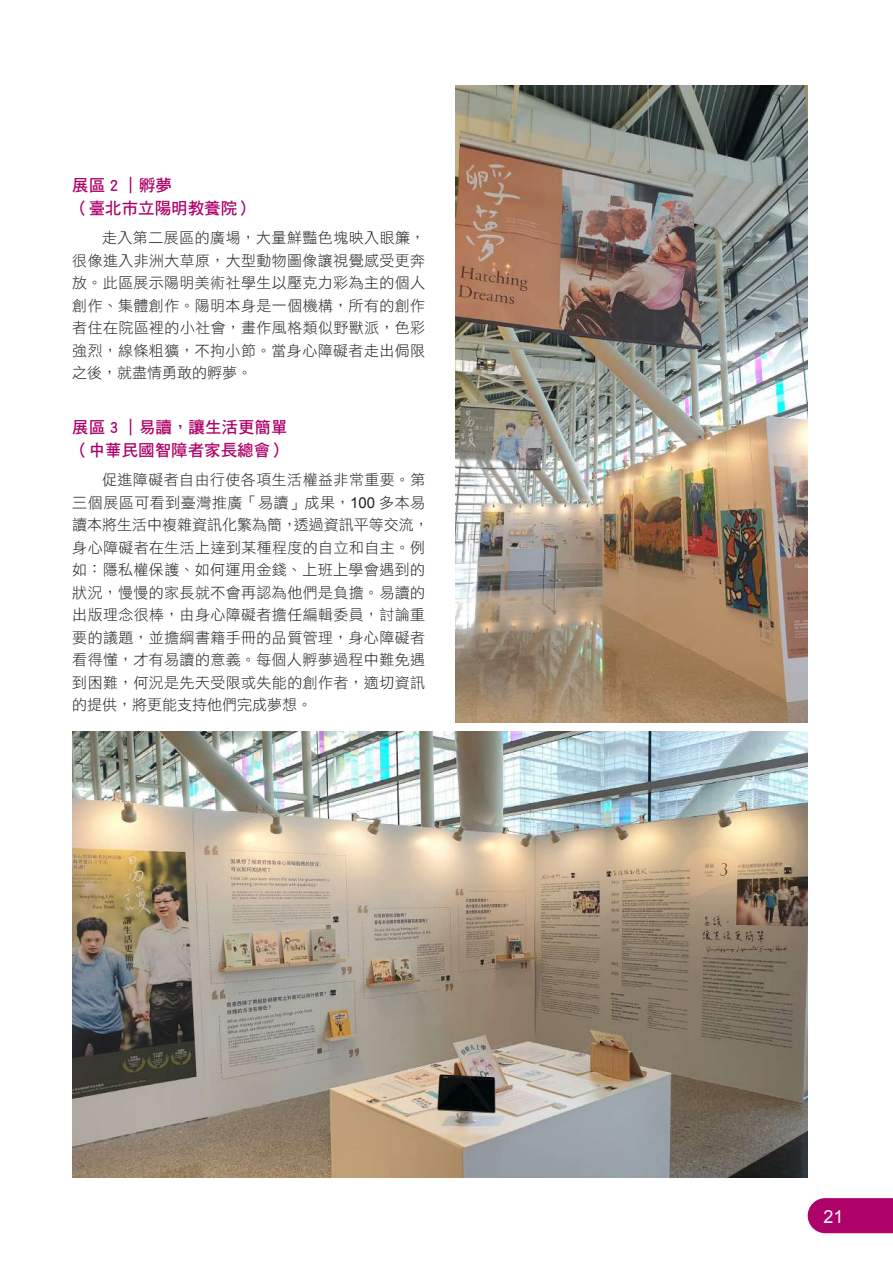
<style>
.page{position:relative;width:893px;height:1263px;background:#fff}
.page>*{position:absolute;margin:0;border:0;box-sizing:border-box;transform-origin:0 0}
.t1{font:18px "Arial";color:#fff}
.t2{font:16.5px/22.5px "DF Hei Std W7";color:#ae0169}
.t3{font:15px/22.5px "DF Hei Std W3";letter-spacing:.025em;color:#231f20;text-align:justify}
.s1{font-family:"Arial"}
</style>
<div class="page">
<img style="left:72px;top:731px;width:736px;height:447px">
<img style="left:455px;top:85px;width:353px;height:638px">
<svg style="left:808px;top:1198px;width:85px;height:35px"></svg>
<p class="t2" style="left:72px;top:174px;width:183px">展區 2 ｜孵夢<br>（臺北市立陽明教養院）</p>
<p class="t3" style="left:72px;top:226px;width:354px;text-indent:30px">走入第二展區的廣場，大量鮮豔色塊映入眼簾，很像進入非洲大草原，大型動物圖像讓視覺感受更奔放。此區展示陽明美術社學生以壓克力彩為主的個人創作、集體創作。陽明本身是一個機構，所有的創作者住在院區裡的小社會，畫作風格類似野獸派，色彩強烈，線條粗獷，不拘小節。當身心障礙者走出侷限之後，就盡情勇敢的孵夢。</p>
<p class="t2" style="left:72px;top:416px;width:217px">展區 3 ｜易讀，讓生活更簡單（中華民國智障者家長總會）</p>
<p class="t3" style="left:72px;top:468px;width:358px;text-align:left;text-indent:30px">促進障礙者自由行使各項生活權益非常重要。第三個展區可看到臺灣推廣「易讀」成果，<span class="s1">100</span> 多本易讀本將生活中複雜資訊化繁為簡，透過資訊平等交流，身心障礙者在生活上達到某種程度的自立和自主。例如：隱私權保護、如何運用金錢、上班上學會遇到的狀況，慢慢的家長就不會再認為他們是負擔。易讀的出版理念很棒，由身心障礙者擔任編輯委員，討論重要的議題，並擔綱書籍手冊的品質管理，身心障礙者看得懂，才有易讀的意義。每個人孵夢過程中難免遇到困難，何況是先天受限或失能的創作者，適切資訊的提供，將更能支持他們完成夢想。</p>
<p class="t1" style="left:823px;top:1205px;width:22px">21</p>
</div>
